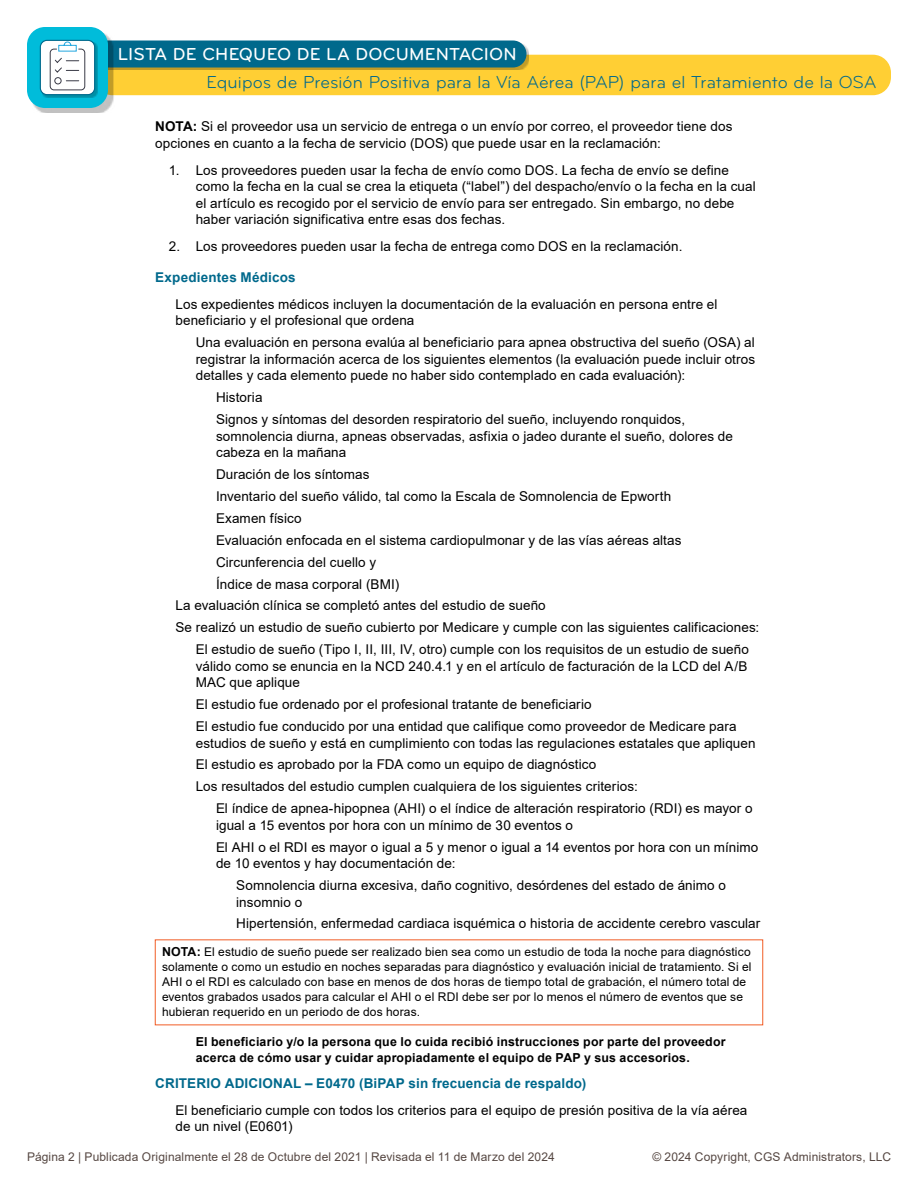
<style>
.page{position:relative;width:918px;height:1188px;background:#fff}
.page>*{position:absolute;margin:0;border:0;box-sizing:border-box;transform-origin:0 0}
.t1{font:18px "Bryant Pro";letter-spacing:.005em;color:#00698c}
.t2{font:500 18px "Bryant Pro";letter-spacing:.01em;color:#fff}
.t3{font:13.5px/16.5px "Arial";letter-spacing:.005em;color:#000}
.t4{font:700 13.5px "Arial";letter-spacing:.015em;color:#00698c}
.t5{font:700 12.3px/16.5px "Arial";letter-spacing:.015em;color:#000}
.t6{font:12px/15px "Arial";letter-spacing:.01em;color:#000}
.t7{font:12px "Arial";letter-spacing:.01em;color:#554742}
.s1{font-weight:700}
.s2{font-weight:700;font-size:12.3px}
</style>
<div class="page">
<div style="left:94px;top:55px;width:797px;height:40px;background:#ffcf34;border-radius:18px"></div>
<div style="left:96px;top:43px;width:433px;height:27px;background:#000;opacity:.25"></div>
<div style="left:94px;top:40px;width:432px;height:28px;background:#00698c;border-radius:14px"></div>
<div style="left:32px;top:32px;width:83px;height:81px;background:#000;opacity:.25"></div>
<div style="left:27px;top:27px;width:81px;height:81px;background:#00bcda;border-radius:18px"></div>
<div style="left:42px;top:42px;width:56px;height:56px;background:#000;opacity:.25"></div>
<div style="left:40px;top:40px;width:55px;height:55px;background:#fff;border-radius:7px"></div>
<div style="left:50px;top:49px;width:35px;height:41px;border:1px solid #3a3b47;border-radius:4px"></div>
<svg style="left:54px;top:42px;width:25px;height:43px"></svg>
<div style="left:40px;top:40px;width:55px;height:55px;border:1px solid #00698c;border-radius:7px"></div>
<h1 class="t2" style="left:118px;top:43px;width:401px">LISTA DE CHEQUEO DE LA DOCUMENTACION</h1>
<h1 class="t1" style="left:207px;top:72px;width:672px">Equipos de Presión Positiva para la Vía Aérea (PAP) para el Tratamiento de la OSA</h1>
<p class="t3" style="left:155px;top:118px;width:579px"><span class="s1">NOTA:</span> Si el proveedor usa un servicio de entrega o un envío por correo, el proveedor tiene dos opciones en cuanto a la fecha de servicio (DOS) que puede usar en la reclamación:</p>
<p class="t3" style="left:196px;top:162px;width:562px;text-indent:-27px">1. Los proveedores pueden usar la fecha de envío como DOS. La fecha de envío se define como la fecha en la cual se crea la etiqueta (“label”) del despacho/envío o la fecha en la cual el artículo es recogido por el servicio de envío para ser entregado. Sin embargo, no debe haber variación significativa entre esas dos fechas.</p>
<p class="t3" style="left:169px;top:238px;width:515px">2. Los proveedores pueden usar la fecha de entrega como DOS en la reclamación.</p>
<p class="t4" style="left:155px;top:268px;width:142px">Expedientes Médicos</p>
<p class="t3" style="left:176px;top:296px;width:544px">Los expedientes médicos incluyen la documentación de la evaluación en persona entre el beneficiario y el profesional que ordena</p>
<p class="t3" style="left:196px;top:334px;width:561px;text-align:justify">Una evaluación en persona evalúa al beneficiario para apnea obstructiva del sueño (OSA) al registrar la información acerca de los siguientes elementos (la evaluación puede incluir otros detalles y cada elemento puede no haber sido contemplado en cada evaluación):</p>
<p class="t3" style="left:216px;top:386px;width:471px;line-height:21.9px">Historia<br>Signos y síntomas del desorden respiratorio del sueño, incluyendo ronquidos,</p>
<p class="t3" style="left:216px;top:428px;width:518px">somnolencia diurna, apneas observadas, asfixia o jadeo durante el sueño, dolores de cabeza en la mañana</p>
<p class="t3" style="left:216px;top:466px;width:155px">Duración de los síntomas</p>
<p class="t3" style="left:216px;top:488px;width:457px">Inventario del sueño válido, tal como la Escala de Somnolencia de Epworth</p>
<p class="t3" style="left:216px;top:510px;width:87px">Examen físico</p>
<p class="t3" style="left:216px;top:532px;width:467px">Evaluación enfocada en el sistema cardiopulmonar y de las vías aéreas altas</p>
<p class="t3" style="left:216px;top:554px;width:162px">Circunferencia del cuello y</p>
<p class="t3" style="left:216px;top:575px;width:185px">Índice de masa corporal (BMI)</p>
<p class="t3" style="left:176px;top:597px;width:372px">La evaluación clínica se completó antes del estudio de sueño</p>
<p class="t3" style="left:176px;top:619px;width:585px">Se realizó un estudio de sueño cubierto por Medicare y cumple con las siguientes calificaciones:</p>
<p class="t3" style="left:196px;top:641px;width:555px">El estudio de sueño (Tipo I, II, III, IV, otro) cumple con los requisitos de un estudio de sueño</p>
<p class="t3" style="left:196px;top:658px;width:553px">válido como se enuncia en la NCD 240.4.1 y en el artículo de facturación de la LCD del A/B<br>MAC que aplique</p>
<p class="t3" style="left:196px;top:693px;width:542px;line-height:21.9px">El estudio fue ordenado por el profesional tratante de beneficiario<br>El estudio fue conducido por una entidad que califique como proveedor de Medicare para</p>
<p class="t3" style="left:196px;top:732px;width:561px;line-height:21.9px">estudios de sueño y está en cumplimiento con todas las regulaciones estatales que apliquen<br>El estudio es aprobado por la FDA como un equipo de diagnóstico<br>Los resultados del estudio cumplen cualquiera de los siguientes criterios:</p>
<p class="t3" style="left:216px;top:800px;width:538px">El índice de apnea-hipopnea (AHI) o el índice de alteración respiratorio (RDI) es mayor o igual a 15 eventos por hora con un mínimo de 30 eventos o</p>
<p class="t3" style="left:216px;top:839px;width:544px">El AHI o el RDI es mayor o igual a 5 y menor o igual a 14 eventos por hora con un mínimo de 10 eventos y hay documentación de:</p>
<p class="t3" style="left:236px;top:877px;width:491px">Somnolencia diurna excesiva, daño cognitivo, desórdenes del estado de ánimo o insomnio o</p>
<p class="t3" style="left:236px;top:915px;width:526px">Hipertensión, enfermedad cardiaca isquémica o historia de accidente cerebro vascular</p>
<p class="t6" style="left:162px;top:944px;width:591px"><span class="s2">NOTA:</span> El estudio de sueño puede ser realizado bien sea como un estudio de toda la noche para diagnóstico solamente o como un estudio en noches separadas para diagnóstico y evaluación inicial de tratamiento. Si el AHI o el RDI es calculado con base en menos de dos horas de tiempo total de grabación, el número total de eventos grabados usados para calcular el AHI o el RDI debe ser por lo menos el número de eventos que se hubieran requerido en un periodo de dos horas.</p>
<p class="t5" style="left:196px;top:1033px;width:531px">El beneficiario y/o la persona que lo cuida recibió instrucciones por parte del proveedor acerca de cómo usar y cuidar apropiadamente el equipo de PAP y sus accesorios.</p>
<p class="t4" style="left:155px;top:1074px;width:433px">CRITERIO ADICIONAL – E0470 (BiPAP sin frecuencia de respaldo)</p>
<p class="t3" style="left:176px;top:1101px;width:573px">El beneficiario cumple con todos los criterios para el equipo de presión positiva de la vía aérea de un nivel (E0601)</p>
<p class="t7" style="left:27px;top:1149px;width:529px">Página 2 | Publicada Originalmente el 28 de Octubre del 2021 | Revisada el 11 de Marzo del 2024</p>
<p class="t7" style="left:652px;top:1149px;width:240px">© 2024 Copyright, CGS Administrators, LLC</p>
</div>
